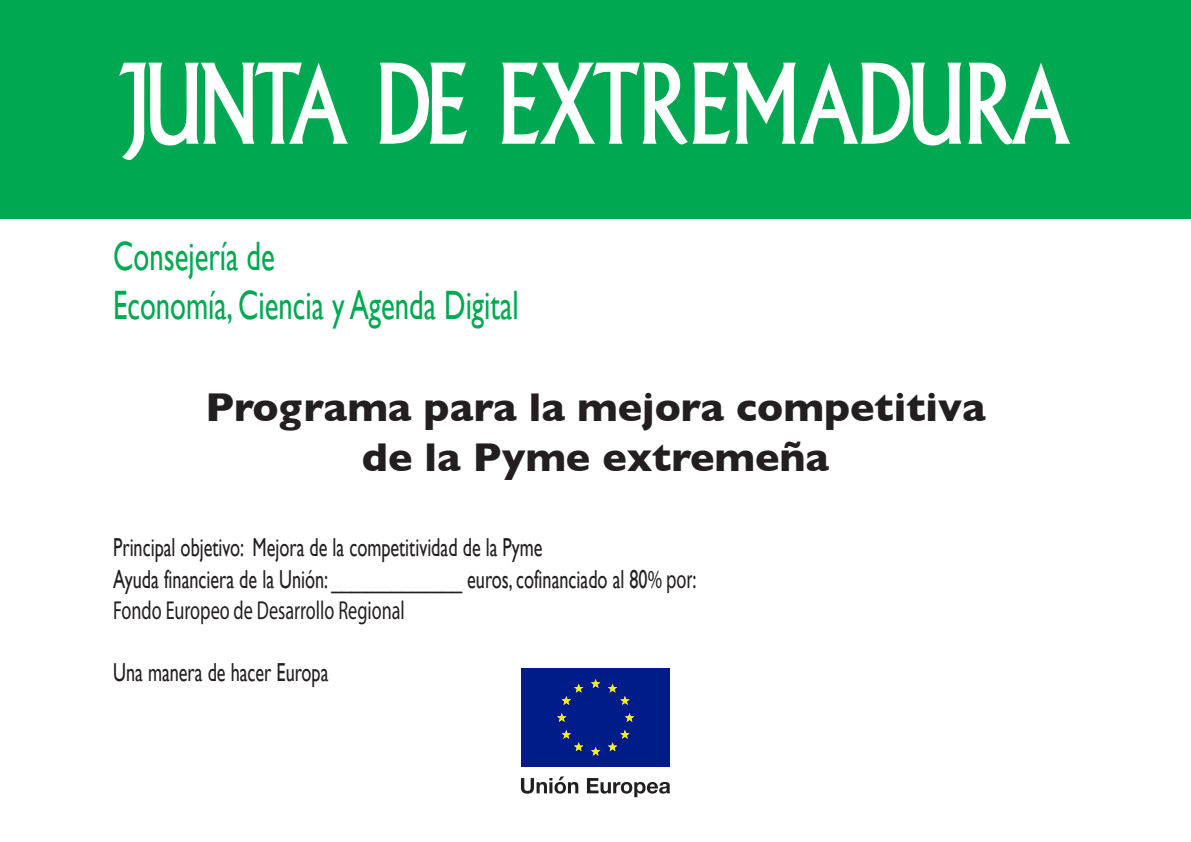
<style>
.page{position:relative;width:1191px;height:842px;background:#fff}
.page>*{position:absolute;margin:0;border:0;box-sizing:border-box;transform-origin:0 0}
.t1{font:700 41px/49.2px "Gill Sans";color:#231f20;text-align:center}
.t2{font:41px/49.2px "Gill Sans";color:#00a951;scale:.7 1}
.t3{font:26px/31.2px "Gill Sans";color:#231f20;scale:.7 1}
.t4{font:26px "Myriad Pro";color:#231f20;scale:.7 1}
.s1{font-family:"Myriad Pro"}
</style>
<div class="page">
<div style="left:0;top:0;width:1191px;height:218px;background:#00a951"></div>
<svg style="left:379px;top:62px;width:88px;height:82px"></svg>
<svg style="left:119px;top:63px;width:229px;height:97px"></svg>
<svg style="left:968px;top:63px;width:102px;height:81px"></svg>
<svg style="left:501px;top:62px;width:460px;height:84px"></svg>
<div style="left:521px;top:668px;width:149px;height:99px;background:#001c88"></div>
<svg style="left:557px;top:679px;width:77px;height:77px"></svg>
<svg style="left:521px;top:776px;width:57px;height:18px"></svg>
<svg style="left:587px;top:778px;width:83px;height:19px"></svg>
<h1 class="t2" style="left:113px;top:231px;width:580px">Consejería de<br>Economía, Ciencia y Agenda Digital</h1>
<h1 class="t1" style="left:205px;top:382px;width:781px">Programa para la mejora competitiva de la Pyme extremeña</h1>
<p class="t3" style="left:113px;top:532px;width:834px">Principal objetivo: Mejora de la competitividad de la Pyme<br>Ayuda financiera de la Unión: _____________ euros, cofinanciado al 80<span class="s1">% por:</span></p>
<p class="t4" style="left:113px;top:594px;width:418px">Fondo Europeo de Desarrollo Regional</p>
<p class="t3" style="left:113px;top:657px;width:309px">Una manera de hacer Europa</p>
</div>
